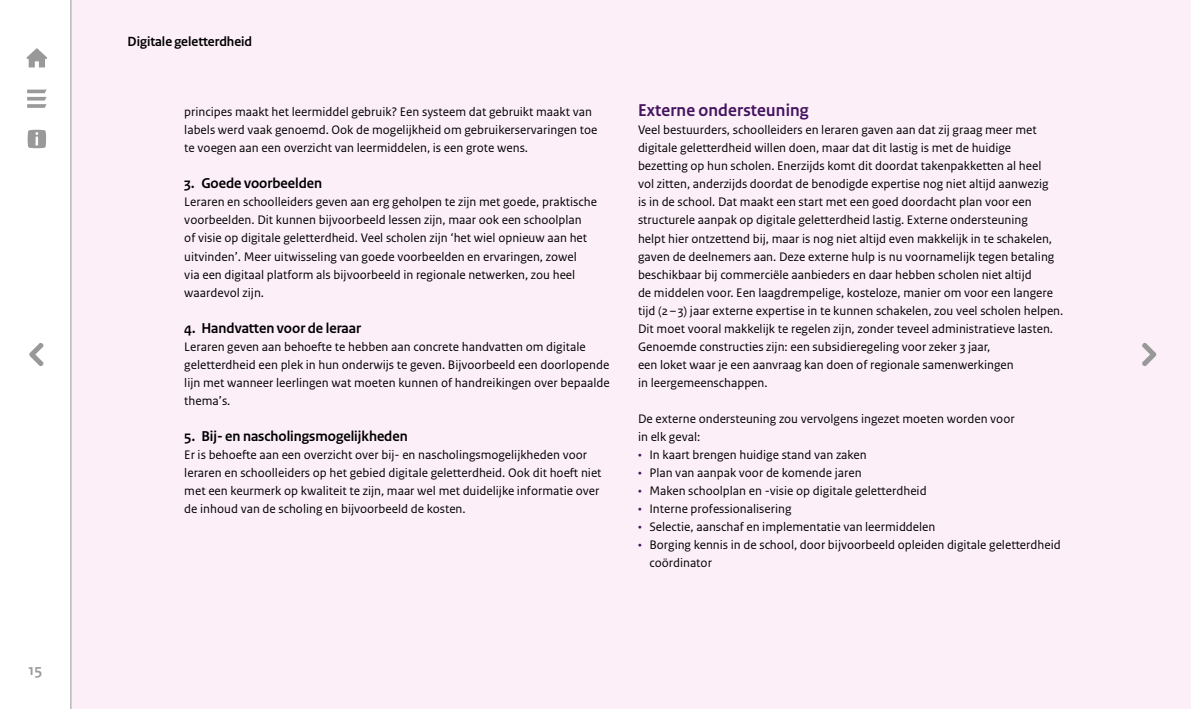
<style>
.page{position:relative;width:1191px;height:709px;background:#fff}
.page>*{position:absolute;margin:0;border:0;box-sizing:border-box;transform-origin:0 0}
.i_H3-Paragraaf_kop{font:700 18px "Rijksoverheid Sans Heading";letter-spacing:.01em;color:#42145f}
.t1{font:700 16px "Rijksoverheid Sans Heading";color:#999}
.H4-Alinea_kop{font:700 15px "Rijksoverheid Sans Heading";color:#000}
.t2{font:700 14px "Rijksoverheid Sans Heading";color:#000}
.Broodtekst_13_17pt{font:13px/18px "Rijksoverheid Sans Text";color:#000}
.s1{color:#42145f}
</style>
<div class="page">
<div style="left:72px;top:0;width:1119px;height:709px;background:#fdeff8"></div>
<svg style="left:29px;top:342px;width:15px;height:24px"></svg>
<svg style="left:1142px;top:343px;width:14px;height:23px"></svg>
<svg style="left:27px;top:90px;width:20px;height:18px"></svg>
<svg style="left:28px;top:130px;width:18px;height:18px"></svg>
<svg style="left:27px;top:48px;width:20px;height:19px"></svg>
<hr style="left:71px;top:0;width:1px;height:709px;background:#999">
<p class="t1" style="left:29px;top:660px;width:15px">15</p>
<p class="t2" style="left:128px;top:34px;width:126px">Digitale geletterdheid</p>
<p class="Broodtekst_13_17pt" style="left:184px;top:103px;width:414px">principes maakt het leermiddel gebruik? Een systeem dat gebruikt maakt van labels werd vaak genoemd. Ook de mogelijkheid om gebruikerservaringen toe te voegen aan een overzicht van leermiddelen, is een grote wens.</p>
<h4 class="H4-Alinea_kop" style="left:184px;top:175px;width:139px">3. Goede voorbeelden</h4>
<p class="Broodtekst_13_17pt" style="left:184px;top:193px;width:414px">Leraren en schoolleiders geven aan erg geholpen te zijn met goede, praktische voorbeelden. Dit kunnen bijvoorbeeld lessen zijn, maar ook een schoolplan<br>of visie op digitale geletterdheid. Veel scholen zijn ‘het wiel opnieuw aan het uitvinden’. Meer uitwisseling van goede voorbeelden en ervaringen, zowel<br>via een digitaal platform als bijvoorbeeld in regionale netwerken, zou heel waardevol zijn.</p>
<h4 class="H4-Alinea_kop" style="left:184px;top:319px;width:178px">4. Handvatten voor de leraar</h4>
<p class="Broodtekst_13_17pt" style="left:184px;top:337px;width:427px">Leraren geven aan behoefte te hebben aan concrete handvatten om digitale geletterdheid een plek in hun onderwijs te geven. Bijvoorbeeld een doorlopende lijn met wanneer leerlingen wat moeten kunnen of handreikingen over bepaalde thema’s.</p>
<h4 class="H4-Alinea_kop" style="left:184px;top:427px;width:225px">5. Bij- en nascholingsmogelijkheden</h4>
<p class="Broodtekst_13_17pt" style="left:184px;top:445px;width:419px">Er is behoefte aan een overzicht over bij- en nascholingsmogelijkheden voor leraren en schoolleiders op het gebied digitale geletterdheid. Ook dit hoeft niet met een keurmerk op kwaliteit te zijn, maar wel met duidelijke informatie over de inhoud van de scholing en bijvoorbeeld de kosten.</p>
<h3 class="i_H3-Paragraaf_kop" style="left:638px;top:100px;width:172px">Externe ondersteuning</h3>
<p class="Broodtekst_13_17pt" style="left:638px;top:121px;width:427px">Veel bestuurders, schoolleiders en leraren gaven aan dat zij graag meer met digitale geletterdheid willen doen, maar dat dit lastig is met de huidige bezetting op hun scholen. Enerzijds komt dit doordat takenpakketten al heel<br>vol zitten, anderzijds doordat de benodigde expertise nog niet altijd aanwezig<br>is in de school. Dat maakt een start met een goed doordacht plan voor een structurele aanpak op digitale geletterdheid lastig. Externe ondersteuning<br>helpt hier ontzettend bij, maar is nog niet altijd even makkelijk in te schakelen, gaven de deelnemers aan. Deze externe hulp is nu voornamelijk tegen betaling beschikbaar bij commerciële aanbieders en daar hebben scholen niet altijd<br>de middelen voor. Een laagdrempelige, kosteloze, manier om voor een langere tijd (2– 3) jaar externe expertise in te kunnen schakelen, zou veel scholen helpen.<br>Dit moet vooral makkelijk te regelen zijn, zonder teveel administratieve lasten.<br>Genoemde constructies zijn: een subsidieregeling voor zeker 3 jaar,<br>een loket waar je een aanvraag kan doen of regionale samenwerkingen<br>in leergemeenschappen.</p>
<p class="Broodtekst_13_17pt" style="left:638px;top:409px;width:378px">De externe ondersteuning zou vervolgens ingezet moeten worden voor in elk geval:</p>
<p class="Broodtekst_13_17pt" style="left:638px;top:445px;width:230px"><span class="s1">•</span> In kaart brengen huidige stand van zaken</p>
<p class="Broodtekst_13_17pt" style="left:638px;top:463px;width:225px"><span class="s1">•</span> Plan van aanpak voor de komende jaren</p>
<p class="Broodtekst_13_17pt" style="left:638px;top:481px;width:290px"><span class="s1">•</span> Maken schoolplan en -visie op digitale geletterdheid</p>
<p class="Broodtekst_13_17pt" style="left:638px;top:499px;width:155px"><span class="s1">•</span> Interne professionalisering</p>
<p class="Broodtekst_13_17pt" style="left:638px;top:517px;width:299px"><span class="s1">•</span> Selectie, aanschaf en implementatie van leermiddelen</p>
<p class="Broodtekst_13_17pt" style="left:649px;top:535px;width:413px;text-indent:-11px"><span class="s1">•</span> Borging kennis in de school, door bijvoorbeeld opleiden digitale geletterdheid coördinator</p>
</div>
